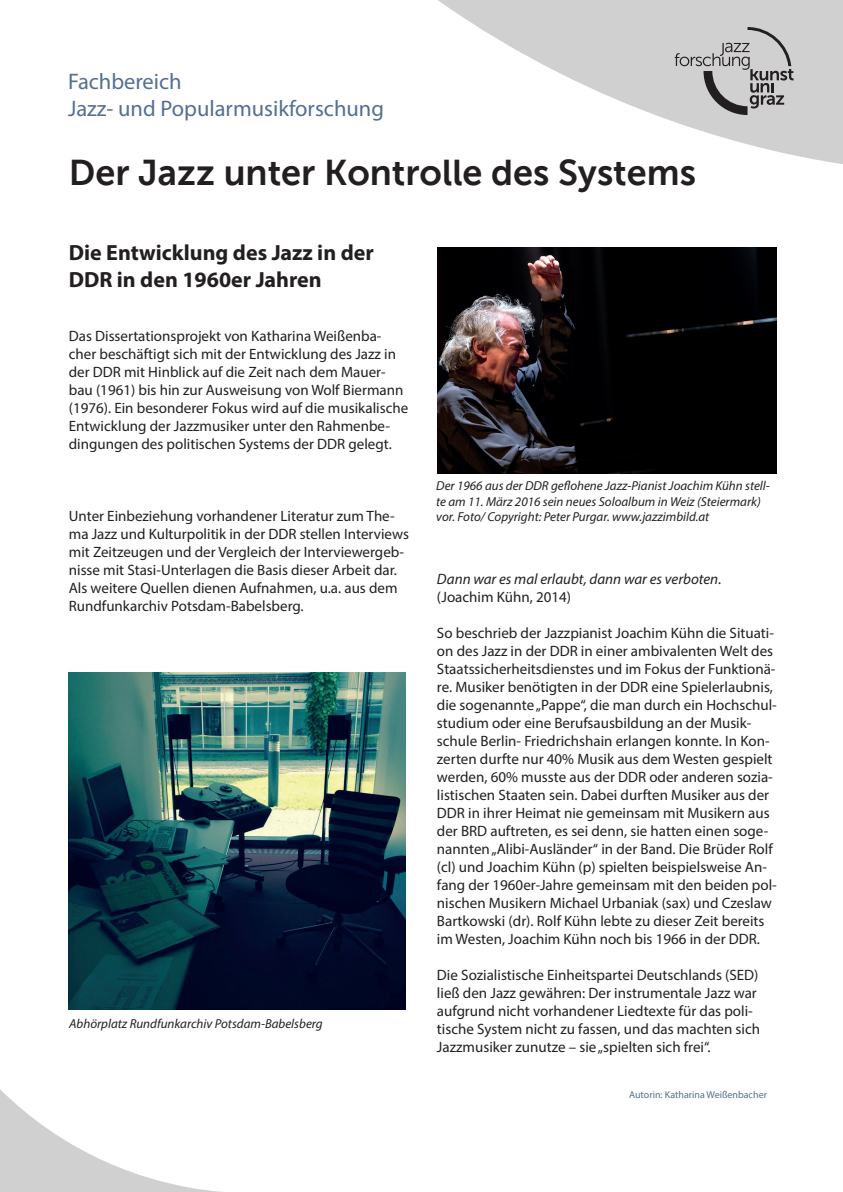
<style>
.page{position:relative;width:843px;height:1192px;background:#fff}
.page>*{position:absolute;margin:0;border:0;box-sizing:border-box;transform-origin:0 0}
.t1{font:36px "Museo Sans 700";color:#231f20}
.t2{font:22.5px/27px "Myriad Pro";color:#546f93}
.t3{font:700 22px/26.4px "Myriad Pro";color:#231f20}
.t4{font:15px/18px "Myriad Pro";color:#231f20}
.t5{font:italic 15px "Myriad Pro";color:#231f20}
.t6{font:italic 13px/15.6px "Myriad Pro";color:#231f20}
.t7{font:10px "Myriad Pro";color:#546f93}
</style>
<div class="page">
<svg style="left:438px;top:0;width:405px;height:164px;fill:#d1d0d0"></svg>
<svg style="left:675px;top:27px;width:118px;height:88px;background:#b5b3b4"></svg>
<svg style="left:0;top:1089px;width:221px;height:103px"></svg>
<img style="left:438px;top:248px;width:338px;height:225px">
<img style="left:68px;top:673px;width:338px;height:337px">
<h2 class="t2" style="left:68px;top:67px;width:317px">Fachbereich<br>Jazz- und Popularmusikforschung</h2>
<h1 class="t1" style="left:69px;top:152px;width:628px">Der Jazz unter Kontrolle des Systems</h1>
<h3 class="t3" style="left:69px;top:239px;width:306px">Die Entwicklung des Jazz in der<br>DDR in den 1960er Jahren</h3>
<p class="t4" style="left:69px;top:327px;width:341px">Das Dissertationsprojekt von Katharina Weißenba&shy;cher beschäftigt sich mit der Entwicklung des Jazz in der DDR mit Hinblick auf die Zeit nach dem Mauer&shy;bau (1961) bis hin zur Ausweisung von Wolf Biermann (1976). Ein besonderer Fokus wird auf die musikalische Entwicklung der Jazzmusiker unter den Rahmenbe&shy;dingungen des politischen Systems der DDR gelegt.</p>
<p class="t4" style="left:69px;top:507px;width:342px">Unter Einbeziehung vorhandener Literatur zum The&shy;ma Jazz und Kulturpolitik in der DDR stellen Interviews mit Zeitzeugen und der Vergleich der Interviewergeb&shy;nisse mit Stasi-Unterlagen die Basis dieser Arbeit dar.<br>Als weitere Quellen dienen Aufnahmen, u.a. aus dem Rundfunkarchiv Potsdam-Babelsberg.</p>
<p class="t6" style="left:69px;top:1015px;width:255px">Abhörplatz Rundfunkarchiv Potsdam-Babelsberg</p>
<p class="t6" style="left:436px;top:478px;width:335px">Der 1966 aus der DDR geflohene Jazz-Pianist Joachim Kühn stell&shy;te am 11. März 2016 sein neues Soloalbum in Weiz (Steiermark) vor. Foto/ Copyright: Peter Purgar. www.jazzimbild.at</p>
<p class="t5" style="left:437px;top:569px;width:286px">Dann war es mal erlaubt, dann war es verboten.</p>
<p class="t4" style="left:437px;top:587px;width:136px">(Joachim Kühn, 2014)</p>
<p class="t4" style="left:437px;top:623px;width:341px">So beschrieb der Jazzpianist Joachim Kühn die Situati&shy;on des Jazz in der DDR in einer ambivalenten Welt des Staatssicherheitsdienstes und im Fokus der Funktionä&shy;re. Musiker benötigten in der DDR eine Spielerlaubnis, die sogenannte „Pappe“, die man durch ein Hochschul&shy;studium oder eine Berufsausbildung an der Musik&shy;schule Berlin- Friedrichshain erlangen konnte. In Kon&shy;zerten durfte nur 40% Musik aus dem Westen gespielt werden, 60% musste aus der DDR oder anderen sozia&shy;listischen Staaten sein. Dabei durften Musiker aus der DDR in ihrer Heimat nie gemeinsam mit Musikern aus der BRD auftreten, es sei denn, sie hatten einen soge&shy;nannten „Alibi-Ausländer“ in der Band. Die Brüder Rolf (cl) und Joachim Kühn (p) spielten beispielsweise An&shy;fang der 1960er-Jahre gemeinsam mit den beiden pol&shy;nischen Musikern Michael Urbaniak (sax) und Czeslaw Bartkowski (dr). Rolf Kühn lebte zu dieser Zeit bereits im Westen, Joachim Kühn noch bis 1966 in der DDR.</p>
<p class="t4" style="left:437px;top:965px;width:325px">Die Sozialistische Einheitspartei Deutschlands (SED) ließ den Jazz gewähren: Der instrumentale Jazz war aufgrund nicht vorhandener Liedtexte für das poli&shy;tische System nicht zu fassen, und das machten sich Jazzmusiker zunutze – sie „spielten sich frei“.</p>
<p class="t7" style="left:629px;top:1089px;width:139px">Autorin: Katharina Weißenbacher</p>
</div>
